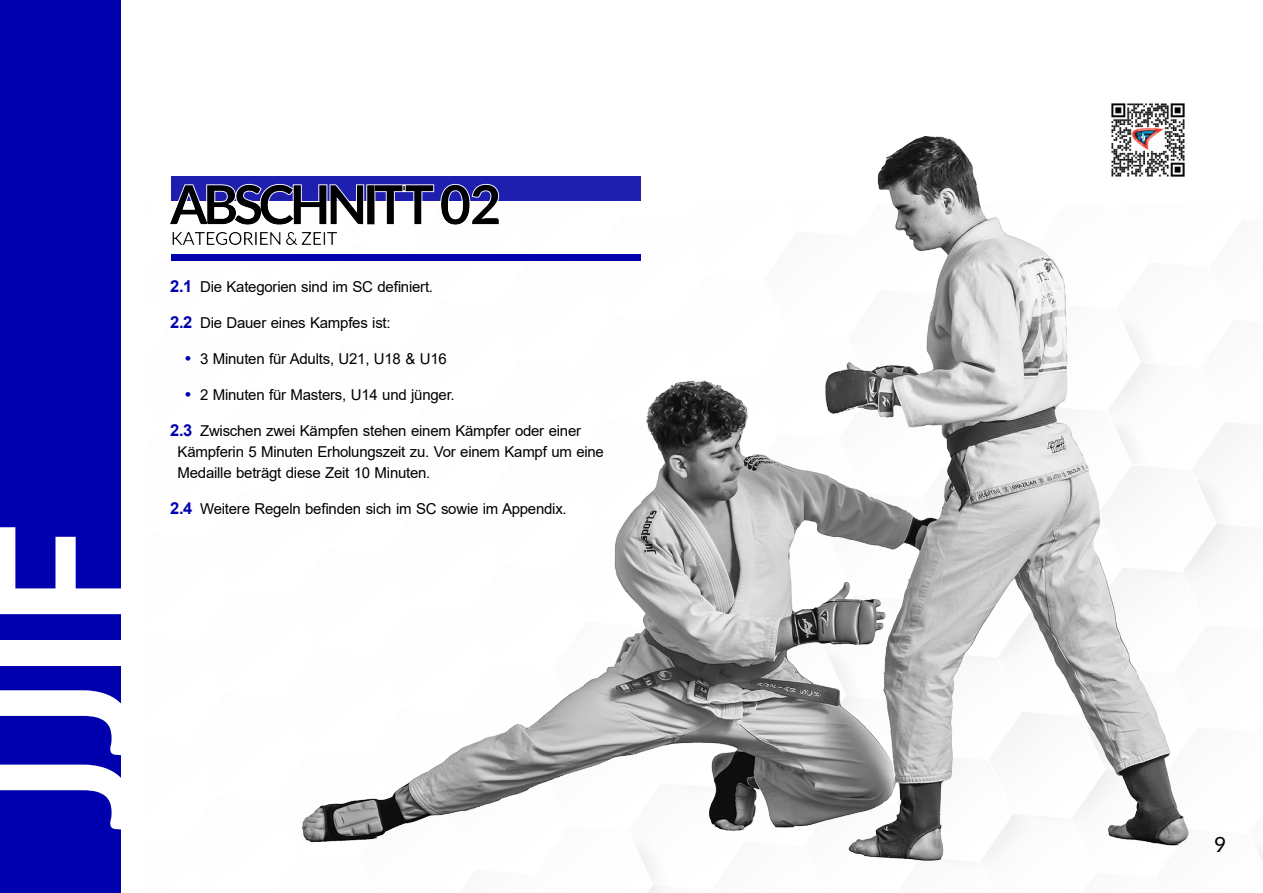
<style>
.page{position:relative;width:1263px;height:893px;background:#fff}
.page>*{position:absolute;margin:0;border:0;box-sizing:border-box;transform-origin:0 0}
.t1{font:700 187.5px "Lato";color:#fff}
.t2{font:700 54px "Lato";letter-spacing:-.09em;color:#000}
.t3{font:21px "Lato";color:#000}
.t4{font:18px "Lato";letter-spacing:-.01em;color:#000}
.t5{font:15px/21px "Arial";letter-spacing:-.015em;color:#000}
.s1{font-weight:700;font-size:16.5px;color:#0000af}
</style>
<div class="page">
<div style="left:0;top:0;width:120px;height:893px;background:#0100af"></div>
<div style="left:171px;top:177px;width:470px;height:24px;background:#1e1eaf"></div>
<div style="left:171px;top:254px;width:470px;height:7px;background:#0000af"></div>
<svg style="left:178px;top:184px;width:97px;height:17px"></svg>
<img style="left:275px;top:136px;width:933px;height:744px">
<img style="left:1106px;top:103px;width:85px;height:80px">
<h1 class="t1" style="left:-20px;top:832px;width:312px;rotate:-90deg">JJIF</h1>
<h2 class="t2" style="left:170px;top:181px;width:333px">ABSCHNITT 02</h2>
<p class="t4" style="left:171px;top:230px;width:168px">KATEGORIEN &amp; ZEIT</p>
<p class="t5" style="left:170px;top:278px;width:264px"><span class="s1">2.1</span> Die Kategorien sind im SC definiert.</p>
<p class="t5" style="left:170px;top:314px;width:222px"><span class="s1">2.2</span> Die Dauer eines Kampfes ist:</p>
<p class="t5" style="left:185px;top:350px;width:263px"><span class="s1">•</span> 3 Minuten für Adults, U21, U18 &amp; U16</p>
<p class="t5" style="left:185px;top:386px;width:271px"><span class="s1">•</span> 2 Minuten für Masters, U14 und jünger.</p>
<p class="t5" style="left:178px;top:422px;width:428px;text-indent:-8px"><span class="s1">2.3</span> Zwischen zwei Kämpfen stehen einem Kämpfer oder einer<br>Kämpferin 5 Minuten Erholungszeit zu. Vor einem Kampf um eine<br>Medaille beträgt diese Zeit 10 Minuten.</p>
<p class="t5" style="left:170px;top:500px;width:398px"><span class="s1">2.4</span> Weitere Regeln befinden sich im SC sowie im Appendix.</p>
<h3 class="t3" style="left:1214px;top:836px;width:14px">9</h3>
</div>
